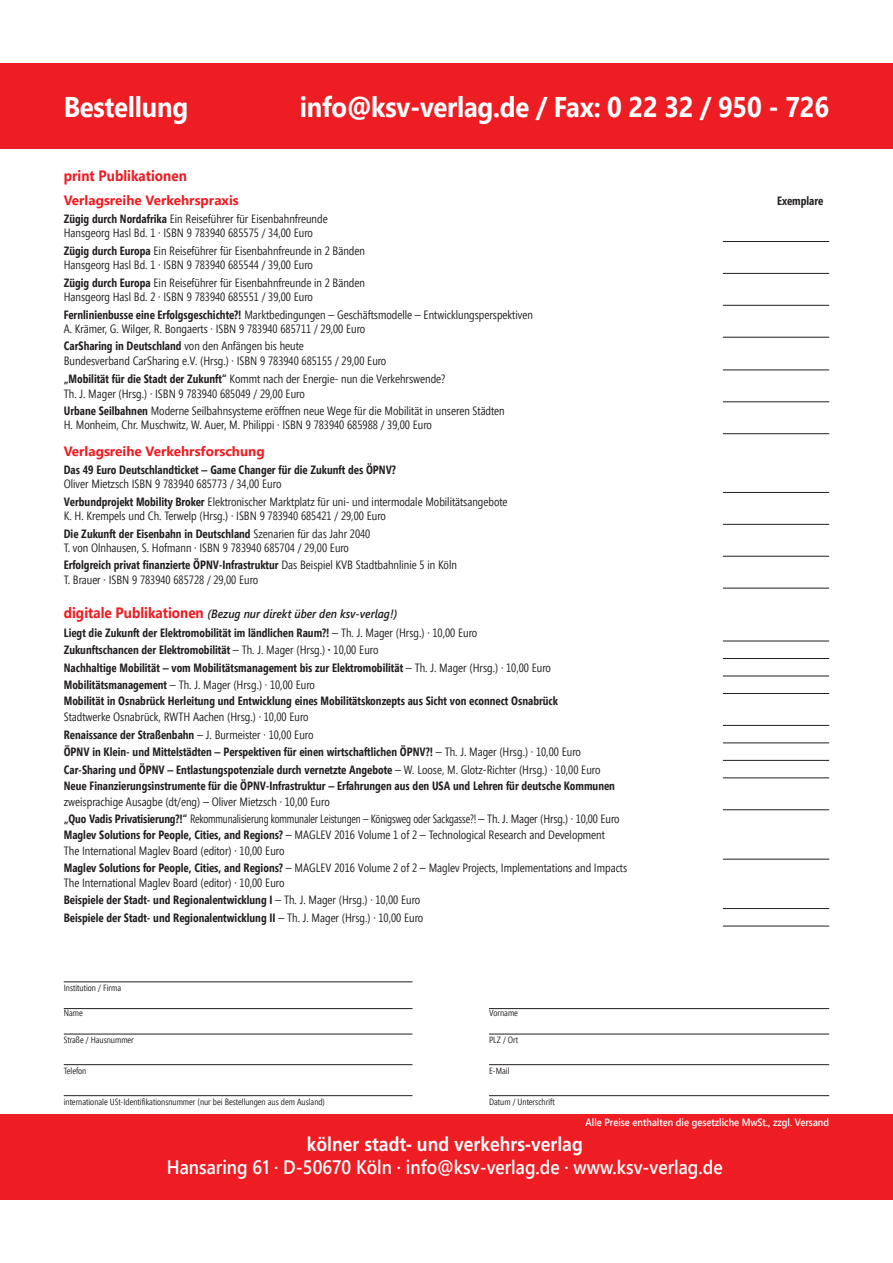
<style>
.page{position:relative;width:893px;height:1263px;background:#fff}
.page>*{position:absolute;margin:0;border:0;box-sizing:border-box;transform-origin:0 0}
.t1{font:700 28.5px "Segoe UI";letter-spacing:-.01em;color:#fff;scale:.9 1}
.t2{font:600 19.5px "Segoe UI";color:#fff;scale:.9 1}
.t3{font:700 19.5px "Frutiger LT Std";color:#fff;scale:.9 1}
.t4{font:700 15px "Segoe UI";color:#ee1d23;scale:.9 1}
.t5{font:700 13.5px "Segoe UI";color:#ee1d23}
.t6{font:12px/14.4px "Segoe Condensed";color:#231f20}
.t7{font:700 12px/17.5px "Segoe Condensed";color:#231f20}
.t8{font:italic 600 12px "Segoe UI";color:#231f20;scale:.9 1}
.t9{font:600 10.5px "Segoe UI";color:#fff;scale:.9 1}
.t10{font:9px "Segoe Condensed";color:#231f20}
.s1{font-weight:700}
.s2{font-weight:700;font-style:normal;font-size:15px;color:#ee1d23}
.s3{font-weight:400}
</style>
<div class="page">
<div style="left:0;top:64px;width:893px;height:85px;background:#ee1d23"></div>
<div style="left:0;top:1114px;width:893px;height:85px;background:#ee1d23"></div>
<hr style="left:64px;top:981px;width:348px;height:1px;background:#231f20">
<hr style="left:64px;top:1008px;width:348px;height:1px;background:#231f20">
<hr style="left:489px;top:1008px;width:340px;height:1px;background:#231f20">
<hr style="left:489px;top:1034px;width:340px;height:1px;background:#231f20">
<hr style="left:489px;top:1064px;width:340px;height:1px;background:#231f20">
<hr style="left:64px;top:1034px;width:348px;height:1px;background:#231f20">
<hr style="left:64px;top:1064px;width:348px;height:1px;background:#231f20">
<hr style="left:64px;top:1095px;width:348px;height:1px;background:#231f20">
<hr style="left:489px;top:1095px;width:340px;height:1px;background:#231f20">
<hr style="left:723px;top:273px;width:106px;height:1px;background:#231f20">
<hr style="left:723px;top:305px;width:106px;height:1px;background:#231f20">
<hr style="left:723px;top:241px;width:106px;height:1px;background:#231f20">
<hr style="left:723px;top:492px;width:106px;height:1px;background:#231f20">
<hr style="left:723px;top:337px;width:106px;height:1px;background:#231f20">
<hr style="left:723px;top:369px;width:106px;height:1px;background:#231f20">
<hr style="left:723px;top:401px;width:106px;height:1px;background:#231f20">
<hr style="left:723px;top:433px;width:106px;height:1px;background:#231f20">
<hr style="left:723px;top:524px;width:106px;height:1px;background:#231f20">
<hr style="left:723px;top:556px;width:106px;height:1px;background:#231f20">
<hr style="left:723px;top:588px;width:106px;height:1px;background:#231f20">
<hr style="left:723px;top:641px;width:106px;height:1px;background:#231f20">
<hr style="left:723px;top:658px;width:106px;height:1px;background:#231f20">
<hr style="left:723px;top:676px;width:106px;height:1px;background:#231f20">
<hr style="left:723px;top:693px;width:106px;height:1px;background:#231f20">
<hr style="left:723px;top:725px;width:106px;height:1px;background:#231f20">
<hr style="left:723px;top:742px;width:106px;height:1px;background:#231f20">
<hr style="left:723px;top:760px;width:106px;height:1px;background:#231f20">
<hr style="left:723px;top:777px;width:106px;height:1px;background:#231f20">
<hr style="left:723px;top:809px;width:106px;height:1px;background:#231f20">
<hr style="left:723px;top:859px;width:106px;height:1px;background:#231f20">
<hr style="left:723px;top:908px;width:106px;height:1px;background:#231f20">
<hr style="left:723px;top:926px;width:106px;height:1px;background:#231f20">
<h1 class="t1" style="left:64px;top:80px;width:140px">Bestellung</h1>
<h1 class="t1" style="left:300px;top:80px;width:590px">info@ksv-verlag.de / Fax: 0 22 32 / 950 - 726</h1>
<p class="t4" style="left:64px;top:162px;width:138px">print Publikationen</p>
<p class="t5" style="left:64px;top:188px;width:177px">Verlagsreihe Verkehrspraxis</p>
<p class="t6" style="left:64px;top:211px;width:265px"><span class="s1">Zügig durch Nordafrika</span> Ein Reiseführer für Eisenbahnfreunde<br>Hansgeorg Hasl Bd. 1 · ISBN 9 783940 685575 / 34,00 Euro</p>
<p class="t6" style="left:64px;top:243px;width:303px"><span class="s1">Zügig durch Europa</span> Ein Reiseführer für Eisenbahnfreunde in 2 Bänden<br>Hansgeorg Hasl Bd. 1 · ISBN 9 783940 685544 / 39,00 Euro</p>
<p class="t6" style="left:64px;top:275px;width:303px"><span class="s1">Zügig durch Europa</span> Ein Reiseführer für Eisenbahnfreunde in 2 Bänden<br>Hansgeorg Hasl Bd. 2 · ISBN 9 783940 685551 / 39,00 Euro</p>
<p class="t6" style="left:64px;top:307px;width:471px"><span class="s1">Fernlinienbusse eine Erfolgsgeschichte?!</span> Marktbedingungen – Geschäftsmodelle – Entwicklungsperspektiven<br>A. Krämer, G. Wilger, R. Bongaerts · ISBN 9 783940 685711 / 29,00 Euro</p>
<p class="t6" style="left:64px;top:339px;width:324px"><span class="s1">CarSharing in Deutschland</span> von den Anfängen bis heute<br>Bundesverband CarSharing e.V. (Hrsg.) · ISBN 9 783940 685155 / 29,00 Euro</p>
<p class="t6" style="left:64px;top:372px;width:383px"><span class="s1">„Mobilität für die Stadt der Zukunft“</span> Kommt nach der Energie- nun die Verkehrswende?<br>Th. J. Mager (Hrsg.) · ISBN 9 783940 685049 / 29,00 Euro</p>
<p class="t6" style="left:64px;top:404px;width:442px"><span class="s1">Urbane Seilbahnen</span> Moderne Seilbahnsysteme eröffnen neue Wege für die Mobilität in unseren Städten<br>H. Monheim, Chr. Muschwitz, W. Auer, M. Philippi · ISBN 9 783940 685988 / 39,00 Euro</p>
<p class="t5" style="left:64px;top:439px;width:202px">Verlagsreihe Verkehrsforschung</p>
<p class="t7" style="left:64px;top:461px;width:334px">Das 49 Euro Deutschlandticket – Game Changer für die Zukunft des ÖPNV?</p>
<p class="t6" style="left:64px;top:475px;width:445px;line-height:17.5px">Oliver Mietzsch ISBN 9 783940 685773 / 34,00 Euro<br><span class="s1">Verbundprojekt Mobility Broker</span> Elektronischer Marktplatz für uni- und intermodale Mobilitätsangebote</p>
<p class="t6" style="left:64px;top:507px;width:324px;line-height:17.5px">K. H. Krempels und Ch. Terwelp (Hrsg.) · ISBN 9 783940 685421 / 29,00 Euro<br><span class="s1">Die Zukunft der Eisenbahn in Deutschland</span> Szenarien für das Jahr 2040</p>
<p class="t6" style="left:64px;top:539px;width:395px;line-height:17.5px">T. von Olnhausen, S. Hofmann · ISBN 9 783940 685704 / 29,00 Euro<br><span class="s1">Erfolgreich privat finanzierte ÖPNV-Infrastruktur</span> Das Beispiel KVB Stadtbahnlinie 5 in Köln</p>
<p class="t6" style="left:64px;top:572px;width:196px">T. Brauer · ISBN 9 783940 685728 / 29,00 Euro</p>
<p class="t8" style="left:64px;top:602px;width:372px"><span class="s2">digitale Publikationen</span> (Bezug nur direkt über den ksv-verlag!)</p>
<p class="t7" style="left:64px;top:624px;width:489px">Liegt die Zukunft der Elektromobilität im ländlichen Raum?! <span class="s3">– Th. J. Mager (Hrsg.) · 10,00 Euro </span>Zukunftschancen der Elektromobilität <span class="s3">– Th. J. Mager (Hrsg.)</span> · <span class="s3">10,00 Euro<br></span>Nachhaltige Mobilität – vom Mobilitätsmanagement bis zur Elektromobilität <span class="s3">– Th. J. Mager (Hrsg.) · 10,00 Euro </span>Mobilitätsmanagement <span class="s3">– Th. J. Mager (Hrsg.) · 10,00 Euro</span></p>
<p class="t7" style="left:64px;top:692px;width:496px">Mobilität in Osnabrück Herleitung und Entwicklung eines Mobilitätskonzepts aus Sicht von econnect Osnabrück</p>
<p class="t7" style="left:64px;top:708px;width:538px"><span class="s3">Stadtwerke Osnabrück, RWTH Aachen (Hrsg.) · 10,00 Euro<br></span>Renaissance der Straßenbahn <span class="s3">– J. Burmeister · 10,00 Euro<br></span>ÖPNV in Klein- und Mittelstädten – Perspektiven für einen wirtschaftlichen ÖPNV?! <span class="s3">– Th. J. Mager (Hrsg.) · 10,00 Euro </span>Car-Sharing und ÖPNV – Entlastungspotenziale durch vernetzte Angebote <span class="s3">– W. Loose, M. Glotz-Richter (Hrsg.) · 10,00 Euro</span></p>
<p class="t7" style="left:64px;top:777px;width:553px">Neue Finanzierungsinstrumente für die ÖPNV-Infrastruktur – Erfahrungen aus den USA und Lehren für deutsche Kommunen</p>
<p class="t6" style="left:64px;top:793px;width:557px;line-height:17.4px">zweisprachige Ausagbe (dt/eng) – Oliver Mietzsch · 10,00 Euro<br><span class="s1">„Quo Vadis Privatisierung?!“</span> Rekommunalisierung kommunaler Leistungen – Königsweg oder Sackgasse?! – Th. J. Mager (Hrsg.) · 10,00 Euro</p>
<p class="t6" style="left:64px;top:827px;width:543px;line-height:15.9px"><span class="s1">Maglev Solutions for People, Cities, and Regions?</span> – MAGLEV 2016 Volume 1 of 2 – Technological Research and Development<br>The International Maglev Board (editor) · 10,00 Euro</p>
<p class="t6" style="left:64px;top:861px;width:565px"><span class="s1">Maglev Solutions for People, Cities, and Regions?</span> – MAGLEV 2016 Volume 2 of 2 – Maglev Projects, Implementations and Impacts<br>The International Maglev Board (editor) · 10,00 Euro</p>
<p class="t7" style="left:64px;top:891px;width:361px">Beispiele der Stadt- und Regionalentwicklung I <span class="s3">– Th. J. Mager (Hrsg.) · 10,00 Euro<br></span>Beispiele der Stadt- und Regionalentwicklung II <span class="s3">– Th. J. Mager (Hrsg.) · 10,00 Euro</span></p>
<p class="t10" style="left:64px;top:982px;width:59px">Institution / Firma</p>
<p class="t10" style="left:64px;top:1007px;width:21px">Name</p>
<p class="t10" style="left:489px;top:1007px;width:31px">Vorname</p>
<p class="t10" style="left:64px;top:1034px;width:72px">Straße / Hausnummer</p>
<p class="t10" style="left:489px;top:1034px;width:31px">PLZ / Ort</p>
<p class="t10" style="left:64px;top:1065px;width:24px">Telefon</p>
<p class="t10" style="left:489px;top:1065px;width:22px">E-Mail</p>
<p class="t10" style="left:64px;top:1096px;width:263px">internationale USt-Identifikationsnummer (nur bei Bestellungen aus dem Ausland)</p>
<p class="t10" style="left:489px;top:1096px;width:67px">Datum / Unterschrift</p>
<p class="t7" style="left:777px;top:192px;width:48px">Exemplare</p>
<p class="t9" style="left:585px;top:1112px;width:272px">Alle Preise enthalten die gesetzliche MwSt., zzgl. Versand</p>
<h2 class="t3" style="left:307px;top:1132px;width:308px">kölner stadt- und verkehrs-verlag</h2>
<h2 class="t2" style="left:167px;top:1149px;width:619px">Hansaring 61 · D-50670 Köln · info@ksv-verlag.de · www.ksv-verlag.de</h2>
</div>
